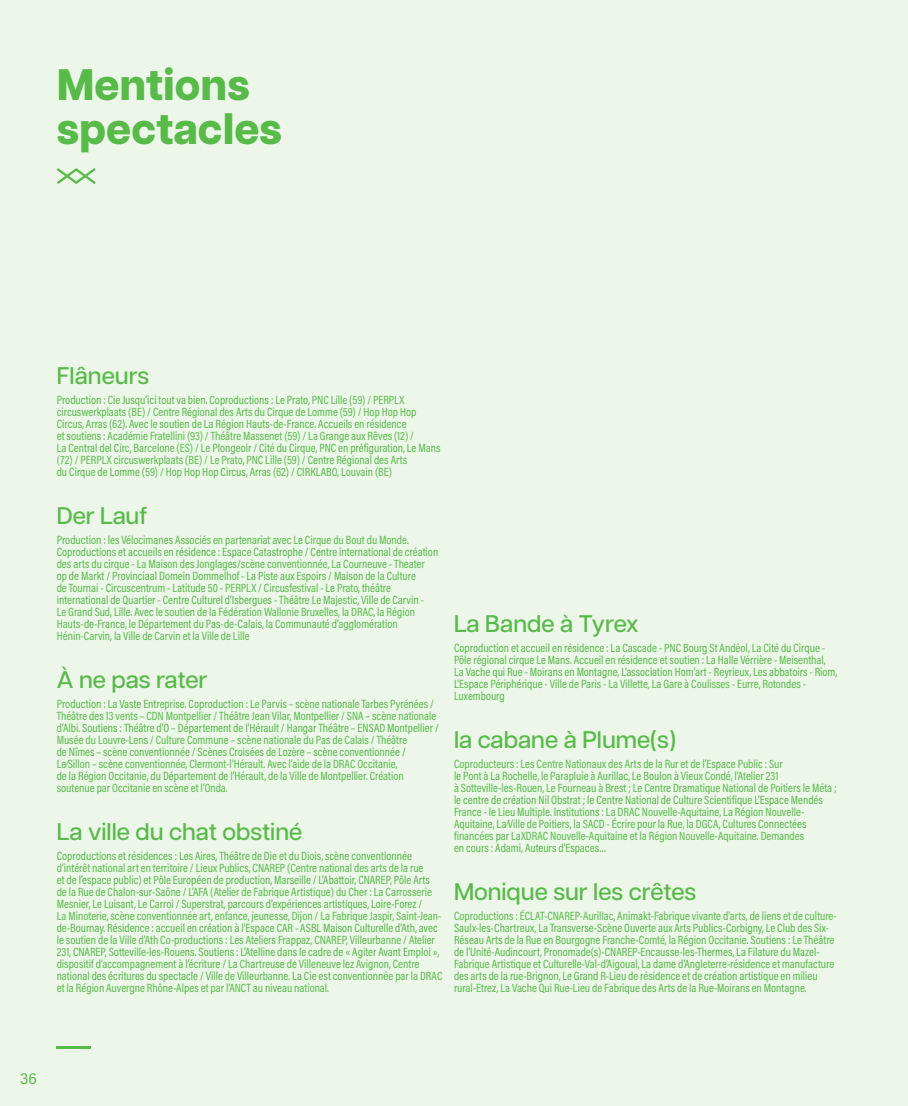
<style>
.page{position:relative;width:908px;height:1106px;background:#fff}
.page>*{position:absolute;margin:0;border:0;box-sizing:border-box;transform-origin:0 0}
.t1{font:800 44px/44px "Articulat CF";color:#58ba49}
.t2{font:500 24px "Articulat CF";color:#58ba49}
.t3{font:16px "Acumin Pro Semi Cond";color:#58ba49}
.t4{font:12px/12px "Acumin Pro Cond";color:#58ba49}
</style>
<div class="page">
<div style="left:0;top:0;width:907px;height:1106px;background:#ecf6e9"></div>
<hr style="left:57px;top:1046px;width:34px;height:2px;background:#58ba49">
<svg style="left:57px;top:168px;width:39px;height:16px"></svg>
<h1 class="t1" style="left:57px;top:62px;width:226px">Mentions spectacles</h1>
<h2 class="t2" style="left:57px;top:358px;width:94px">Flâneurs</h2>
<p class="t4" style="left:57px;top:394px;width:385px">Production : Cie Jusqu’ici tout va bien. Coproductions : Le Prato, PNC Lille (59) / PERPLX circuswerkplaats (BE) / Centre Régional des Arts du Cirque de Lomme (59) / Hop Hop Hop Circus, Arras (62). Avec le soutien de La Région Hauts-de-France. Accueils en résidence<br>et soutiens : Académie Fratellini (93) / Théâtre Massenet (59) / La Grange aux Rêves (12) /<br>La Central del Circ, Barcelone (ES) / Le Plongeoir / Cité du Cirque, PNC en préfiguration, Le Mans (72) / PERPLX circuswerkplaats (BE) / Le Prato, PNC Lille (59) / Centre Régional des Arts<br>du Cirque de Lomme (59) / Hop Hop Hop Circus, Arras (62) / CIRKLABO, Louvain (BE)</p>
<h2 class="t2" style="left:57px;top:498px;width:92px">Der Lauf</h2>
<p class="t4" style="left:57px;top:534px;width:383px">Production : les Vélocimanes Associés en partenariat avec Le Cirque du Bout du Monde.<br>Coproductions et accueils en résidence : Espace Catastrophe / Centre international de création des arts du cirque - La Maison des Jonglages/scène conventionnée, La Courneuve - Theater<br>op de Markt / Provinciaal Domein Dommelhof - La Piste aux Espoirs / Maison de la Culture<br>de Tournai - Circuscentrum - Latitude 50 - PERPLX / Circusfestival - Le Prato, théâtre international de Quartier - Centre Culturel d’Isbergues - Théâtre Le Majestic, Ville de Carvin -<br>Le Grand Sud, Lille. Avec le soutien de la Fédération Wallonie Bruxelles, la DRAC, la Région Hauts-de-France, le Département du Pas-de-Calais, la Communauté d’agglomération Hénin-Carvin, la Ville de Carvin et la Ville de Lille</p>
<h2 class="t2" style="left:57px;top:662px;width:152px">À ne pas rater</h2>
<p class="t4" style="left:57px;top:698px;width:383px">Production : La Vaste Entreprise. Coproduction : Le Parvis – scène nationale Tarbes Pyrénées / Théâtre des 13 vents – CDN Montpellier / Théâtre Jean Vilar, Montpellier / SNA – scène nationale d’Albi. Soutiens : Théâtre d’O – Département de l’Hérault / Hangar Théâtre – ENSAD Montpellier / Musée du Louvre-Lens / Culture Commune – scène nationale du Pas de Calais / Théâtre<br>de Nîmes – scène conventionnée / Scènes Croisées de Lozère – scène conventionnée / Le⁄Sillon – scène conventionnée, Clermont-l’Hérault. Avec l’aide de la DRAC Occitanie,<br>de la Région Occitanie, du Département de l’Hérault, de la Ville de Montpellier. Création soutenue par Occitanie en scène et l’Onda.</p>
<h2 class="t2" style="left:57px;top:814px;width:247px">La ville du chat obstiné</h2>
<p class="t4" style="left:57px;top:850px;width:387px">Coproductions et résidences : Les Aires, Théâtre de Die et du Diois, scène conventionnée d’intérêt national art en territoire / Lieux Publics, CNAREP (Centre national des arts de la rue<br>et de l’espace public) et Pôle Européen de production, Marseille / L’Abattoir, CNAREP, Pôle Arts de la Rue de Chalon-sur-Saône / L’AFA (Atelier de Fabrique Artistique) du Cher : La Carrosserie Mesnier, Le Luisant, Le Carroi / Superstrat, parcours d’expériences artistiques, Loire-Forez /<br>La Minoterie, scène conventionnée art, enfance, jeunesse, Dijon / La Fabrique Jaspir, Saint-Jean&shy;de-Bournay. Résidence : accueil en création à l’Espace CAR - ASBL Maison Culturelle d’Ath, avec le soutien de la Ville d’Ath Co-productions : Les Ateliers Frappaz, CNAREP, Villeurbanne / Atelier 231, CNAREP, Sotteville-les-Rouens. Soutiens : L’Atelline dans le cadre de « Agiter Avant Emploi », dispositif d’accompagnement à l’écriture / La Chartreuse de Villeneuve lez Avignon, Centre national des écritures du spectacle / Ville de Villeurbanne. La Cie est conventionnée par la DRAC et la Région Auvergne Rhône-Alpes et par l’ANCT au niveau national.</p>
<h2 class="t2" style="left:454px;top:606px;width:186px">La Bande à Tyrex</h2>
<p class="t4" style="left:454px;top:642px;width:384px">Coproduction et accueil en résidence : La Cascade - PNC Bourg St Andéol, La Cité du Cirque - Pôle régional cirque Le Mans. Accueil en résidence et soutien : La Halle Vérrière - Meisenthal, La Vache qui Rue - Moirans en Montagne, L’association Hom’art - Reyrieux, Les abbatoirs - Riom, L’Espace Périphérique - Ville de Paris - La Villette, La Gare à Coulisses - Eurre, Rotondes - Luxembourg</p>
<h2 class="t2" style="left:454px;top:722px;width:223px">la cabane à Plume(s)</h2>
<p class="t4" style="left:454px;top:758px;width:384px">Coproducteurs : Les Centre Nationaux des Arts de la Rur et de l’Espace Public : Sur<br>le Pont à La Rochelle, le Parapluie à Aurillac, Le Boulon à Vieux Condé, l’Atelier 231<br>à Sotteville-les-Rouen, Le Fourneau à Brest ; Le Centre Dramatique National de Poitiers le Méta ; le centre de création Nil Obstrat ; le Centre National de Culture Scientifique L’Espace Mendés France - le Lieu Multiple. Institutions : La DRAC Nouvelle-Aquitaine, La Région Nouvelle-Aquitaine, La⁄Ville de Poitiers, la SACD - Écrire pour la Rue, la DGCA, Cultures Connectées financées par LaXDRAC Nouvelle-Aquitaine et la Région Nouvelle-Aquitaine. Demandes<br>en cours : Adami, Auteurs d’Espaces…</p>
<h2 class="t2" style="left:454px;top:874px;width:244px">Monique sur les crêtes</h2>
<p class="t4" style="left:454px;top:910px;width:384px">Coproductions : ÉCLAT-CNAREP-Aurillac, Animakt-Fabrique vivante d’arts, de liens et de culture-Saulx-les-Chartreux, La Transverse-Scène Ouverte aux Arts Publics-Corbigny, Le Club des Six-Réseau Arts de la Rue en Bourgogne Franche-Comté, la Région Occitanie. Soutiens : Le Théâtre de l’Unité-Audincourt, Pronomade(s)-CNAREP-Encausse-les-Thermes, La Filature du Mazel-Fabrique Artistique et Culturelle-Val-d’Aigoual, La dame d’Angleterre-résidence et manufacture des arts de la rue-Brignon, Le Grand R-Lieu de résidence et de création artistique en milieu rural-Etrez, La Vache Qui Rue-Lieu de Fabrique des Arts de la Rue-Moirans en Montagne.</p>
<h3 class="t3" style="left:20px;top:1067px;width:18px">36</h3>
</div>
